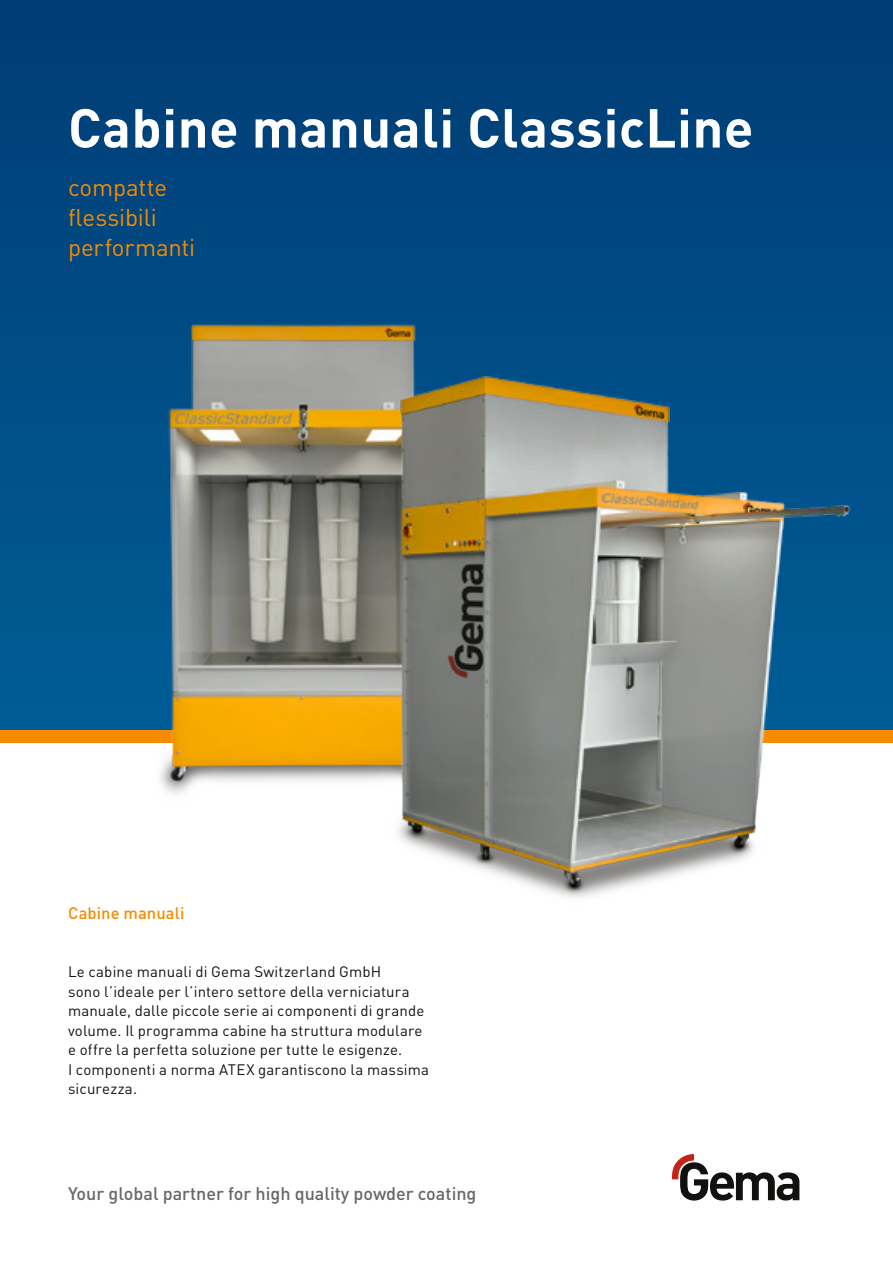
<style>
.page{position:relative;width:893px;height:1263px;background:#fff}
.page>*{position:absolute;margin:0;border:0;box-sizing:border-box;transform-origin:0 0}
.Titolo_principale_bi{font:700 54px "DIN Pro";letter-spacing:.01em;color:#fff}
.Titolo_arrancio_Regu{font:24px/30px "DIN Pro";letter-spacing:-.005em;color:#f58b00}
.Slogan_Grey_Medium_1{font:500 18px "DIN Pro";color:#676968}
.Subtitle_Orange_Medi{font:500 16.5px "DIN Pro";letter-spacing:.005em;color:#f58b00}
.Testo_nero_Regular_1{font:15px/19.5px "DIN Pro";letter-spacing:.01em;color:#11110f}
</style>
<div class="page">
<div style="left:0;top:0;width:893px;height:737px;background:linear-gradient(to bottom,#003c75,#005d96)"></div>
<div style="left:0;top:730px;width:893px;height:13px;background:#f58b00"></div>
<svg style="left:672px;top:1154px;width:127px;height:46px"></svg>
<img style="left:136px;top:304px;width:332px;height:490px">
<img style="left:382px;top:366px;width:485px;height:532px">
<p class="Titolo_principale_bi" style="left:68px;top:83px;width:687px">Cabine manuali ClassicLine</p>
<p class="Titolo_arrancio_Regu" style="left:68px;top:170px;width:129px">compatte flessibili performanti</p>
<p class="Subtitle_Orange_Medi" style="left:68px;top:899px;width:118px">Cabine manuali</p>
<p class="Testo_nero_Regular_1" style="left:68px;top:960px;width:358px">Le cabine manuali di Gema Switzerland GmbH<br>sono l’ideale per l’intero settore della verniciatura manuale, dalle piccole serie ai componenti di grande volume. Il programma cabine ha struttura modulare e offre la perfetta soluzione per tutte le esigenze.</p>
<p class="Testo_nero_Regular_1" style="left:68px;top:1058px;width:363px">I componenti a norma ATEX garantiscono la massima sicurezza.</p>
<p class="Slogan_Grey_Medium_1" style="left:68px;top:1179px;width:410px">Your global partner for high quality powder coating</p>
</div>
